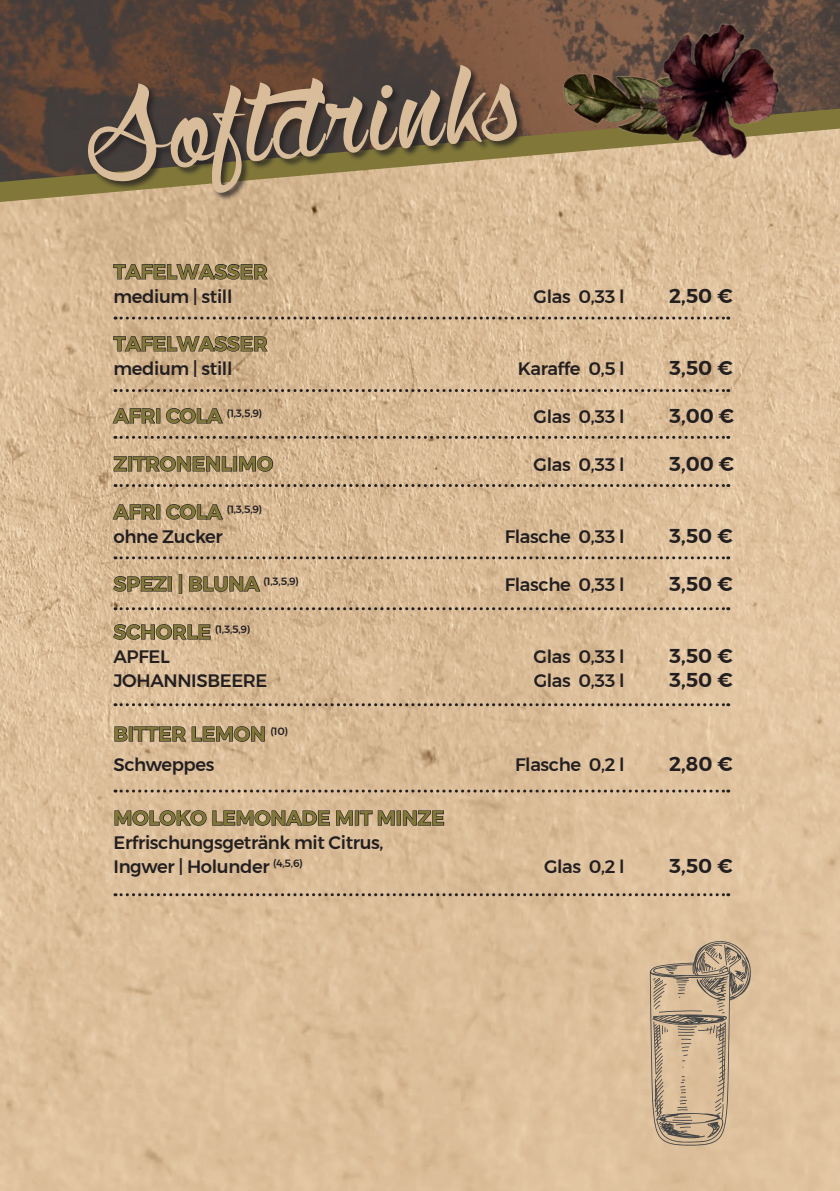
<style>
.page{position:relative;width:840px;height:1191px;background:#fff}
.page>*{position:absolute;margin:0;border:0;box-sizing:border-box;transform-origin:0 0}
.t1{font:600 20px "Montserrat";color:#807739}
.t2{font:600 20px "Montserrat";color:#231f20}
.t3{font:500 18px/24px "Montserrat";letter-spacing:-.02em;color:#231f20}
.t4{font:500 10.4px "Montserrat";color:#231f20}
.s1{font-weight:600;font-size:20px;color:#807739}
</style>
<div class="page">
<img style="left:0;top:202px;width:839px;height:989px">
<img style="left:0;top:0;width:839px;height:108px">
<svg style="left:0;top:108px;width:839px;height:94px"></svg>
<svg style="left:115px;top:316px;width:613px;height:3px"></svg>
<svg style="left:115px;top:389px;width:613px;height:3px"></svg>
<svg style="left:115px;top:436px;width:613px;height:3px"></svg>
<svg style="left:115px;top:484px;width:613px;height:3px"></svg>
<svg style="left:115px;top:556px;width:613px;height:3px"></svg>
<svg style="left:115px;top:607px;width:613px;height:3px"></svg>
<svg style="left:115px;top:703px;width:613px;height:3px"></svg>
<svg style="left:115px;top:789px;width:613px;height:3px"></svg>
<svg style="left:115px;top:893px;width:613px;height:3px"></svg>
<div style="left:87px;top:65px;width:438px;height:136px;background:#231f20;opacity:.75"></div>
<svg style="left:88px;top:65px;width:429px;height:128px"></svg>
<svg style="left:112px;top:263px;width:156px;height:17px"></svg>
<svg style="left:112px;top:335px;width:156px;height:17px"></svg>
<svg style="left:111px;top:407px;width:45px;height:17px"></svg>
<div style="left:156px;top:408px;width:4px;height:15px;border:1px solid #231f20"></div>
<svg style="left:165px;top:407px;width:59px;height:17px"></svg>
<svg style="left:113px;top:455px;width:119px;height:17px"></svg>
<div style="left:233px;top:456px;width:4px;height:15px;border:1px solid #231f20"></div>
<svg style="left:238px;top:455px;width:36px;height:17px"></svg>
<svg style="left:111px;top:503px;width:45px;height:17px"></svg>
<div style="left:156px;top:504px;width:4px;height:15px;border:1px solid #231f20"></div>
<svg style="left:165px;top:503px;width:59px;height:17px"></svg>
<svg style="left:112px;top:575px;width:55px;height:17px"></svg>
<div style="left:167px;top:576px;width:5px;height:15px;border:1px solid #231f20"></div>
<div style="left:179px;top:574px;width:3px;height:20px;border:1px solid #231f20"></div>
<svg style="left:188px;top:575px;width:73px;height:17px"></svg>
<svg style="left:112px;top:623px;width:99px;height:17px"></svg>
<svg style="left:114px;top:725px;width:151px;height:17px"></svg>
<svg style="left:114px;top:809px;width:239px;height:17px"></svg>
<div style="left:354px;top:810px;width:5px;height:15px;border:1px solid #231f20"></div>
<svg style="left:359px;top:810px;width:36px;height:16px"></svg>
<div style="left:396px;top:810px;width:5px;height:15px;border:1px solid #231f20"></div>
<svg style="left:402px;top:810px;width:42px;height:16px"></svg>
<svg style="left:649px;top:940px;width:101px;height:205px"></svg>
<hr style="left:658px;top:1010px;width:43px;height:2px;background:#424446">
<img style="left:537px;top:0;width:207px;height:200px">
<img style="left:595px;top:0;width:224px;height:188px">
<p class="t1" style="left:113px;top:256px;width:155px">TAFELWASSER</p>
<p class="t3" style="left:113px;top:284px;width:120px">medium | still</p>
<p class="t3" style="left:533px;top:284px;width:92px">Glas 0,33 l</p>
<p class="t2" style="left:668px;top:280px;width:65px">2,50 €</p>
<p class="t1" style="left:113px;top:328px;width:155px">TAFELWASSER</p>
<p class="t3" style="left:113px;top:356px;width:120px">medium | still</p>
<p class="t3" style="left:517px;top:356px;width:108px">Karaffe 0,5 l</p>
<p class="t2" style="left:668px;top:352px;width:65px">3,50 €</p>
<p class="t4" style="left:113px;top:405px;width:150px"><span class="s1">AFRI COLA</span> (1,3,5,9)</p>
<p class="t3" style="left:533px;top:404px;width:92px">Glas 0,33 l</p>
<p class="t2" style="left:668px;top:400px;width:67px">3,00 €</p>
<p class="t1" style="left:113px;top:448px;width:161px">ZITRONENLIMO</p>
<p class="t3" style="left:533px;top:452px;width:92px">Glas 0,33 l</p>
<p class="t2" style="left:668px;top:448px;width:67px">3,00 €</p>
<p class="t4" style="left:113px;top:501px;width:150px"><span class="s1">AFRI COLA</span> (1,3,5,9)</p>
<p class="t3" style="left:113px;top:524px;width:111px">ohne Zucker</p>
<p class="t3" style="left:504px;top:524px;width:121px">Flasche 0,33 l</p>
<p class="t2" style="left:668px;top:520px;width:65px">3,50 €</p>
<p class="t1" style="left:113px;top:568px;width:187px">SPEZI | BLUNA <sup>(1,3,5,9)</sup></p>
<p class="t3" style="left:504px;top:572px;width:121px">Flasche 0,33 l</p>
<p class="t2" style="left:668px;top:568px;width:65px">3,50 €</p>
<p class="t4" style="left:113px;top:621px;width:138px"><span class="s1">SCHORLE</span> (1,3,5,9)</p>
<p class="t3" style="left:113px;top:644px;width:58px">APFEL</p>
<p class="t3" style="left:533px;top:644px;width:92px">Glas 0,33 l</p>
<p class="t2" style="left:668px;top:640px;width:65px">3,50 €</p>
<p class="t3" style="left:113px;top:668px;width:155px">JOHANNISBEERE</p>
<p class="t3" style="left:533px;top:668px;width:92px">Glas 0,33 l</p>
<p class="t2" style="left:668px;top:664px;width:65px">3,50 €</p>
<p class="t1" style="left:113px;top:718px;width:176px">BITTER LEMON <sup>(10)</sup></p>
<p class="t3" style="left:113px;top:752px;width:102px">Schweppes</p>
<p class="t3" style="left:515px;top:752px;width:111px">Flasche 0,2 l</p>
<p class="t2" style="left:668px;top:748px;width:65px">2,80 €</p>
<p class="t1" style="left:113px;top:802px;width:332px">MOLOKO LEMONADE MIT MINZE</p>
<p class="t3" style="left:113px;top:830px;width:271px">Erfrischungsgetränk mit Citrus,<br>Ingwer | Holunder <sup>(4,5,6)</sup></p>
<p class="t3" style="left:543px;top:854px;width:82px">Glas 0,2 l</p>
<p class="t2" style="left:668px;top:850px;width:65px">3,50 €</p>
</div>
